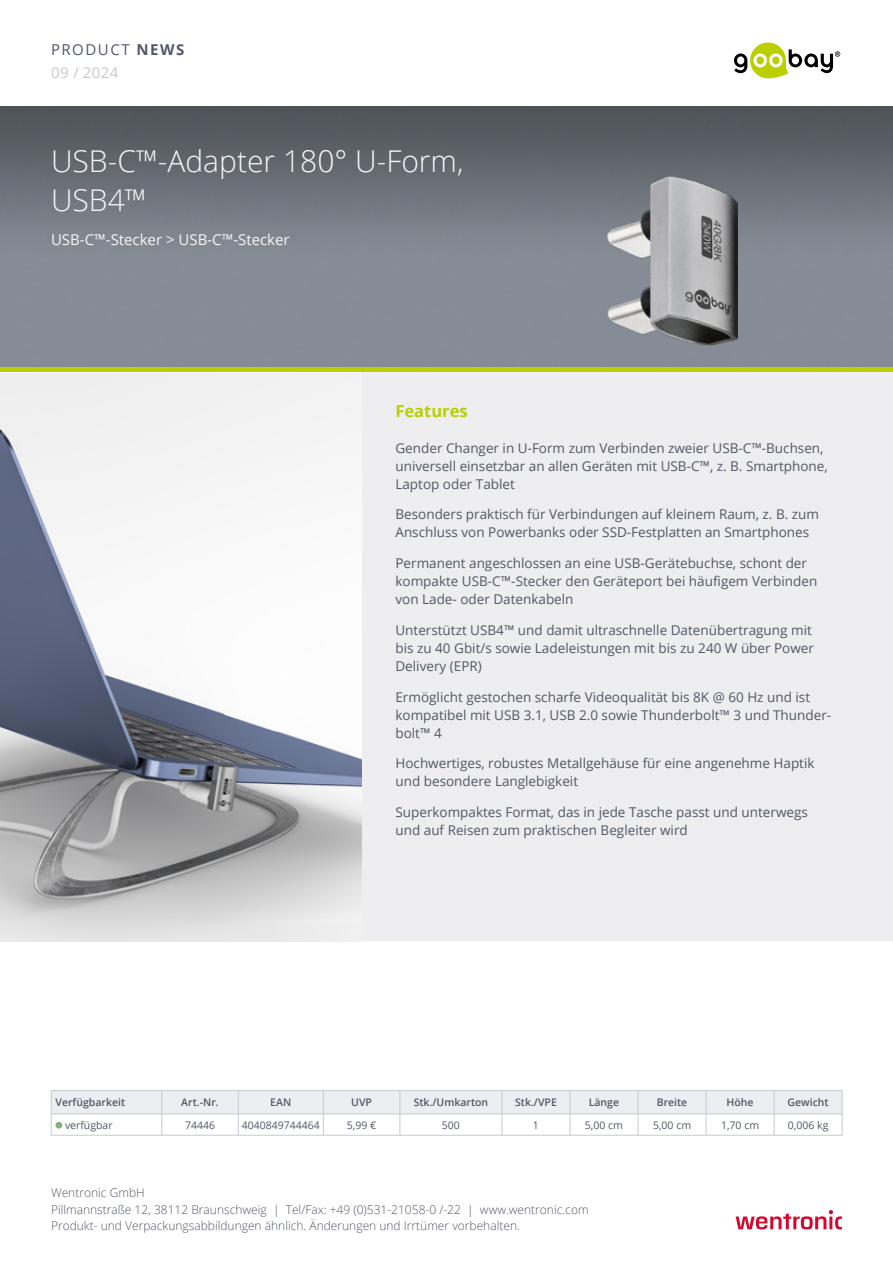
<style>
.page{position:relative;width:893px;height:1263px;background:#fff}
.page>*{position:absolute;margin:0;border:0;box-sizing:border-box;transform-origin:0 0}
.t1{font:300 30px/39px "Open Sans";color:#f6f6f8}
.t2{font:700 16.5px "Open Sans";color:#bbcf00}
.t3{font:15px "Open Sans";color:#f6f6f8}
.t4{font:15px/23px "Open Sans";letter-spacing:.1em;color:#525866}
.t5{font:13.5px/18px "Open Sans";color:#525866}
.t6{font:300 12px/16.5px "Open Sans";color:#525866}
.t7{font:600 10.5px "Open Sans";color:#525866}
.t8{font:10.5px "Open Sans";color:#525866}
.s1{font-weight:700}
.s2{color:#c6c9d1}
</style>
<div class="page">
<img style="left:0;top:106px;width:893px;height:262px">
<div style="left:361px;top:370px;width:532px;height:571px;background:#eeeef1"></div>
<img style="left:0;top:373px;width:361px;height:568px">
<hr style="left:51px;top:1135px;width:111px;height:1px;background:#c6c9d1">
<hr style="left:162px;top:1135px;width:76px;height:1px;background:#c6c9d1">
<hr style="left:238px;top:1135px;width:85px;height:1px;background:#c6c9d1">
<hr style="left:323px;top:1135px;width:77px;height:1px;background:#c6c9d1">
<hr style="left:400px;top:1135px;width:102px;height:1px;background:#c6c9d1">
<hr style="left:502px;top:1135px;width:68px;height:1px;background:#c6c9d1">
<hr style="left:774px;top:1135px;width:68px;height:1px;background:#c6c9d1">
<hr style="left:570px;top:1135px;width:68px;height:1px;background:#c6c9d1">
<hr style="left:638px;top:1135px;width:68px;height:1px;background:#c6c9d1">
<svg style="left:51px;top:1090px;width:792px;height:45px"></svg>
<hr style="left:706px;top:1135px;width:68px;height:1px;background:#c6c9d1">
<div style="left:55px;top:1122px;width:7px;height:6px;background:#86ae7b;border-radius:50%"></div>
<img style="left:607px;top:175px;width:131px;height:170px">
<svg style="left:736px;top:1210px;width:106px;height:19px"></svg>
<svg style="left:734px;top:43px;width:106px;height:35px"></svg>
<hr style="left:0;top:368px;width:893px;height:4px;background:#bbcf00">
<p class="t4" style="left:51px;top:37px;width:135px">PRODUCT <span class="s1">NEWS<br></span><span class="s2">09 / 2024</span></p>
<h1 class="t1" style="left:51px;top:141px;width:414px">USB-C™-Adapter 180° U-Form,<br>USB4™</h1>
<p class="t3" style="left:51px;top:229px;width:240px">USB-C™-Stecker &gt; USB-C™-Stecker</p>
<p class="t2" style="left:395px;top:399px;width:74px">Features</p>
<p class="t5" style="left:395px;top:438px;width:434px">Gender Changer in U-Form zum Verbinden zweier USB-C™-Buchsen, universell einsetzbar an allen Geräten mit USB-C™, z. B. Smartphone,<br>Laptop oder Tablet</p>
<p class="t5" style="left:395px;top:505px;width:425px">Besonders praktisch für Verbindungen auf kleinem Raum, z. B. zum<br>Anschluss von Powerbanks oder SSD-Festplatten an Smartphones</p>
<p class="t5" style="left:395px;top:554px;width:423px">Permanent angeschlossen an eine USB-Gerätebuchse, schont der kompakte USB-C™-Stecker den Geräteport bei häufigem Verbinden von Lade- oder Datenkabeln</p>
<p class="t5" style="left:395px;top:621px;width:420px">Unterstützt USB4™ und damit ultraschnelle Datenübertragung mit bis zu 40 Gbit/s sowie Ladeleistungen mit bis zu 240 W über Power<br>Delivery (EPR)</p>
<p class="t5" style="left:395px;top:687px;width:437px">Ermöglicht gestochen scharfe Videoqualität bis 8K @ 60 Hz und ist kompatibel mit USB 3.1, USB 2.0 sowie Thunderbolt™ 3 und Thunder&shy;bolt™ 4</p>
<p class="t5" style="left:395px;top:754px;width:421px">Hochwertiges, robustes Metallgehäuse für eine angenehme Haptik und besondere Langlebigkeit</p>
<p class="t5" style="left:395px;top:803px;width:414px">Superkompaktes Format, das in jede Tasche passt und unterwegs und auf Reisen zum praktischen Begleiter wird</p>
<p class="t7" style="left:55px;top:1095px;width:71px">Verfügbarkeit</p>
<p class="t7" style="left:181px;top:1095px;width:39px">Art.-Nr.</p>
<p class="t7" style="left:270px;top:1095px;width:23px">EAN</p>
<p class="t7" style="left:351px;top:1095px;width:22px">UVP</p>
<p class="t7" style="left:414px;top:1095px;width:76px">Stk./Umkarton</p>
<p class="t7" style="left:515px;top:1095px;width:43px">Stk./VPE</p>
<p class="t7" style="left:589px;top:1095px;width:32px">Länge</p>
<p class="t7" style="left:657px;top:1095px;width:32px">Breite</p>
<p class="t7" style="left:727px;top:1095px;width:29px">Höhe</p>
<p class="t7" style="left:787px;top:1095px;width:43px">Gewicht</p>
<p class="t8" style="left:65px;top:1117px;width:49px">verfügbar</p>
<p class="t8" style="left:185px;top:1117px;width:32px">74446</p>
<p class="t8" style="left:242px;top:1117px;width:80px">4040849744464</p>
<p class="t8" style="left:347px;top:1117px;width:31px">5,99 €</p>
<p class="t8" style="left:442px;top:1117px;width:20px">500</p>
<p class="t8" style="left:533px;top:1117px;width:8px">1</p>
<p class="t8" style="left:585px;top:1117px;width:40px">5,00 cm</p>
<p class="t8" style="left:653px;top:1117px;width:40px">5,00 cm</p>
<p class="t8" style="left:721px;top:1117px;width:40px">1,70 cm</p>
<p class="t8" style="left:788px;top:1117px;width:42px">0,006 kg</p>
<p class="t6" style="left:51px;top:1184px;width:539px">Wentronic GmbH<br>Pillmannstraße 12, 38112 Braunschweig | Tel/Fax: +49 (0)531-21058-0 /-22 | www.wentronic.com<br>Produkt- und Verpackungsabbildungen ähnlich. Änderungen und Irrtümer vorbehalten.</p>
</div>
